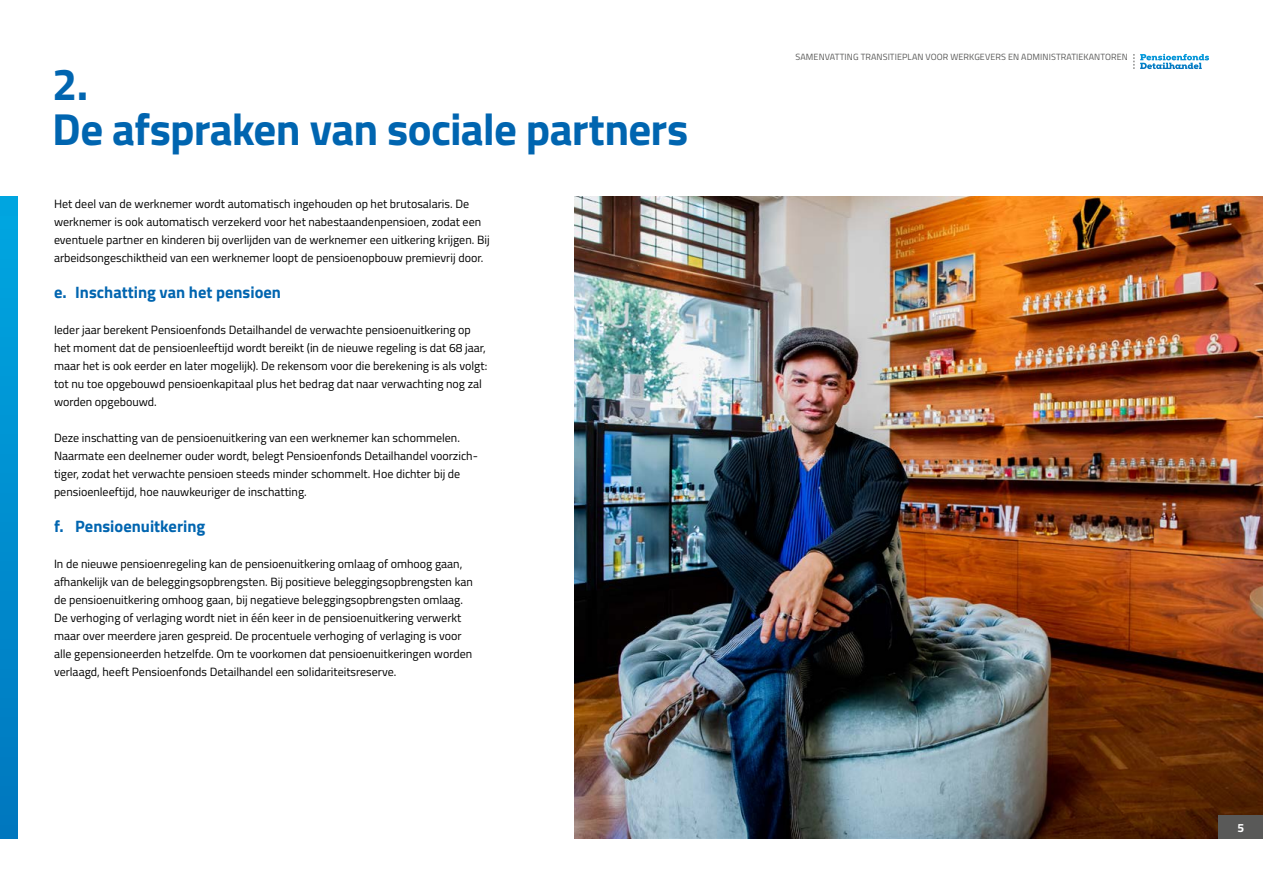
<style>
.page{position:relative;width:1263px;height:893px;background:#fff}
.page>*{position:absolute;margin:0;border:0;box-sizing:border-box;transform-origin:0 0}
.t1{font:700 45px/45px "Titillium";letter-spacing:-.02em;color:#0065b0}
.t2{font:700 16.5px "Titillium";color:#0065b0}
.t3{font:12px/18px "Titillium";color:#000}
.t4{font:700 12px "Titillium";color:#fff}
.t5{font:9px "Titillium";letter-spacing:.01em;color:#595958}
</style>
<div class="page">
<img style="left:575px;top:196px;width:688px;height:643px">
<div style="left:1218px;top:815px;width:45px;height:24px;background:#595958"></div>
<svg style="left:1134px;top:54px;width:75px;height:15px"></svg>
<div style="left:0;top:197px;width:17px;height:642px;background:#00a5e0"></div>
<div style="left:0;top:217px;width:17px;height:622px;background:linear-gradient(to bottom,#00a6e0,#0077be)"></div>
<h1 class="t1" style="left:52px;top:59px;width:637px">2.<br>De afspraken van sociale partners</h1>
<p class="t3" style="left:54px;top:194px;width:437px">Het deel van de werknemer wordt automatisch ingehouden op het brutosalaris. De werknemer is ook automatisch verzekerd voor het nabestaandenpensioen, zodat een eventuele partner en kinderen bij overlijden van de werknemer een uitkering krijgen. Bij arbeidsongeschiktheid van een werknemer loopt de pensioenopbouw premievrij door.</p>
<h2 class="t2" style="left:54px;top:279px;width:228px">e. Inschatting van het pensioen</h2>
<p class="t3" style="left:54px;top:320px;width:435px">Ieder jaar berekent Pensioenfonds Detailhandel de verwachte pensioenuitkering op het moment dat de pensioenleeftijd wordt bereikt (in de nieuwe regeling is dat 68 jaar, maar het is ook eerder en later mogelijk). De rekensom voor die berekening is als volgt: tot nu toe opgebouwd pensioenkapitaal plus het bedrag dat naar verwachting nog zal worden opgebouwd.</p>
<p class="t3" style="left:54px;top:428px;width:425px">Deze inschatting van de pensioenuitkering van een werknemer kan schommelen.<br>Naarmate een deelnemer ouder wordt, belegt Pensioenfonds Detailhandel voorzich&shy;tiger, zodat het verwachte pensioen steeds minder schommelt. Hoe dichter bij de pensioenleeftijd, hoe nauwkeuriger de inschatting.</p>
<h2 class="t2" style="left:54px;top:513px;width:153px">f. Pensioenuitkering</h2>
<p class="t3" style="left:54px;top:554px;width:420px">In de nieuwe pensioenregeling kan de pensioenuitkering omlaag of omhoog gaan, afhankelijk van de beleggingsopbrengsten. Bij positieve beleggingsopbrengsten kan de pensioenuitkering omhoog gaan, bij negatieve beleggingsopbrengsten omlaag.<br>De verhoging of verlaging wordt niet in één keer in de pensioenuitkering verwerkt maar over meerdere jaren gespreid. De procentuele verhoging of verlaging is voor alle gepensioneerden hetzelfde. Om te voorkomen dat pensioenuitkeringen worden verlaagd, heeft Pensioenfonds Detailhandel een solidariteitsreserve.</p>
<p class="t5" style="left:796px;top:50px;width:334px">SAMENVATTING TRANSITIEPLAN VOOR WERKGEVERS EN ADMINISTRATIEKANTOREN</p>
<p class="t4" style="left:1237px;top:818px;width:8px">5</p>
</div>
